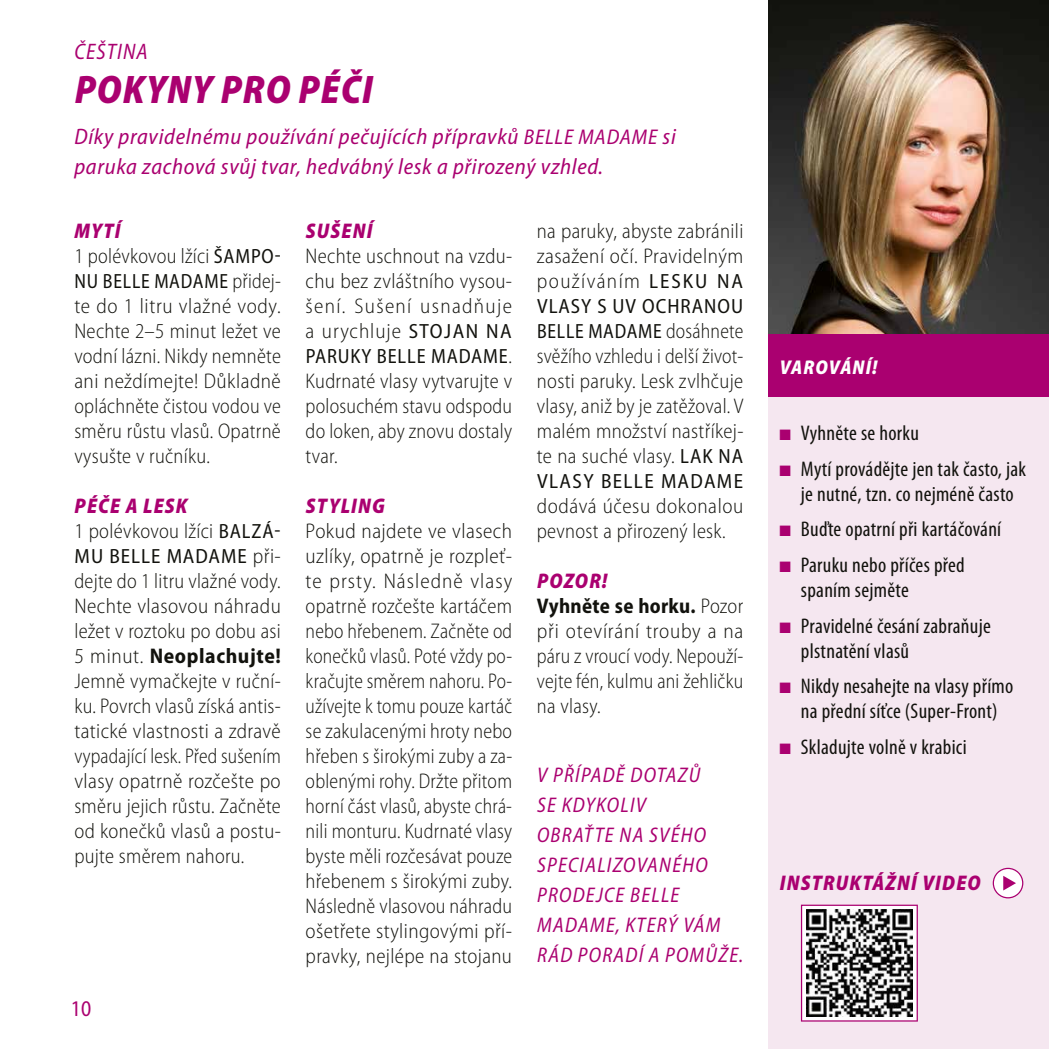
<style>
.page{position:relative;width:1049px;height:1049px;background:#fff}
.page>*{position:absolute;margin:0;border:0;box-sizing:border-box;transform-origin:0 0}
.t1{font:italic 900 semi-condensed 40px "Myriad Pro";letter-spacing:.03em;color:#aa0070;scale:.95 1}
.t2{font:italic semi-condensed 22.5px/30px "Myriad Pro";letter-spacing:.03em;color:#aa0070}
.t3{font:italic semi-condensed 22.5px "Myriad Pro";letter-spacing:.05em;color:#aa0070;scale:.95 1}
.t4{font:semi-condensed 22.5px "Myriad Pro";color:#aa0070;scale:.95 1}
.t5{font:300 semi-condensed 21.25px/25px "Myriad Pro";letter-spacing:.015em;color:#12120d;text-align:justify}
.t6{font:300 semi-condensed 21.25px/25px "Myriad Pro";letter-spacing:.015em;color:#12120d;scale:.95 1}
.t7{font:condensed 21.25px/25px "Myriad Pro";letter-spacing:.015em;color:#12120d;text-align:center}
.t8{font:300 semi-condensed 21.25px/25px "Myriad Pro";letter-spacing:.015em;color:#12120d;text-align:justify;scale:.96 1}
.t9{font:300 semi-condensed 21.25px/25px "Myriad Pro";letter-spacing:.015em;color:#12120d;text-align:justify;scale:.93 1}
.t10{font:italic semi-condensed 21.25px/30px "Myriad Pro";letter-spacing:.065em;color:#aa0070;scale:.96 1}
.t11{font:italic 900 semi-condensed 21.25px "Myriad Pro";letter-spacing:.06em;color:#aa0070;scale:.95 1}
.t12{font:semi-condensed 20.5px/25px "Myriad Pro";letter-spacing:.045em;color:#12120d}
.t13{font:semi-condensed 20.5px "Myriad Pro";letter-spacing:.045em;color:#12120d;scale:.93 1}
.t14{font:semi-condensed 20.5px "Myriad Pro";letter-spacing:.065em;color:#12120d}
.t15{font:italic 900 semi-condensed 20px "Myriad Pro";letter-spacing:.06em;color:#fff;scale:.95 1}
.s1{font-size:21.5px}
.s2{font-weight:900;font-style:italic;color:#aa0070}
.s3{font-weight:400;font-size:20.5px}
.s4{font-weight:300;font-size:21.25px}
.s5{font-weight:700}
.s6{color:#aa0070}
</style>
<div class="page">
<div style="left:768px;top:0;width:281px;height:1049px;background:#f5e7f0"></div>
<div style="left:768px;top:333px;width:281px;height:64px;background:#aa0070"></div>
<svg style="left:993px;top:868px;width:30px;height:30px"></svg>
<svg style="left:801px;top:904px;width:117px;height:117px;background:#888186"></svg>
<img style="left:768px;top:0;width:281px;height:333px">
<p class="t3" style="left:75px;top:38px;width:78px">ČEŠTINA</p>
<h1 class="t1" style="left:75px;top:63px;width:315px">POKYNY PRO PÉČI</h1>
<p class="t2" style="left:74px;top:122px;width:603px">Díky pravidelnému používání pečujících přípravků <span class="s1">BELLE MADAME</span> si paruka zachová svůj tvar, hedvábný lesk a přirozený vzhled.</p>
<p class="t6" style="left:74px;top:218px;width:219px"><span class="s2">MYTÍ<br></span>1 polévkovou lžíci <span class="s3">ŠAMPO-</span></p>
<p class="t13" style="left:75px;top:268px;width:223px">NU BELLE MADAME <span class="s4">přidej-</span></p>
<p class="t5" style="left:74px;top:293px;width:208px">te do 1 litru vlažné vody.<br>Nechte 2–5 minut ležet ve vodní lázni. Nikdy nemněte ani neždímejte! Důkladně opláchněte čistou vodou ve směru růstu vlasů. Opatrně vysušte v ručníku.</p>
<p class="t5" style="left:74px;top:493px;width:208px"><span class="s2">PÉČE A LESK<br></span>1 polévkovou lžíci <span class="s3">BALZÁ-</span></p>
<p class="t12" style="left:75px;top:543px;width:208px">MU BELLE MADAME <span class="s4">při-</span></p>
<p class="t6" style="left:74px;top:568px;width:219px;text-align:justify">dejte do 1 litru vlažné vody.<br>Nechte vlasovou náhradu ležet v roztoku po dobu asi 5 minut. <span class="s5">Neoplachujte!<br></span>Jemně vymačkejte v ruční&shy;ku. Povrch vlasů získá antis&shy;tatické vlastnosti a zdravě vypadající lesk. Před sušením vlasy opatrně rozčešte po směru jejich růstu. Začněte od konečků vlasů a postu&shy;pujte směrem nahoru.</p>
<p class="t4" style="left:71px;top:995px;width:23px">10</p>
<p class="t11" style="left:306px;top:217px;width:72px">SUŠENÍ</p>
<p class="t5" style="left:306px;top:243px;width:208px">Nechte uschnout na vzdu&shy;chu bez zvláštního vysou&shy;šení. Sušení usnadňuje a urychluje <span class="s3">STOJAN NA</span></p>
<p class="t12" style="left:306px;top:343px;width:208px">PARUKY BELLE MADAME<span class="s4">.</span></p>
<p class="t8" style="left:306px;top:368px;width:217px">Kudrnaté vlasy vytvarujte v polosuchém stavu odspodu do loken, aby znovu dostaly tvar.</p>
<p class="t11" style="left:306px;top:492px;width:85px">STYLING</p>
<p class="t5" style="left:306px;top:518px;width:208px">Pokud najdete ve vlasech uzlíky, opatrně je rozpleť&shy;te prsty. Následně vlasy opatrně rozčešte kartáčem nebo hřebenem. Začněte od konečků vlasů. Poté vždy po&shy;kračujte směrem nahoru. Po&shy;užívejte k tomu pouze kartáč se zakulacenými hroty nebo hřeben s širokými zuby a za&shy;oblenými rohy. Držte přitom horní část vlasů, abyste chrá&shy;nili monturu. Kudrnaté vlasy byste měli rozčesávat pouze hřebenem s širokými zuby.<br>Následně vlasovou náhradu ošetřete stylingovými pří&shy;pravky, nejlépe na stojanu</p>
<p class="t5" style="left:537px;top:218px;width:208px">na paruky, abyste zabránili zasažení očí. Pravidelným používáním <span class="s3">LESKU NA</span></p>
<p class="t12" style="left:537px;top:293px;width:208px">VLASY S UV OCHRANOU<br>BELLE MADAME <span class="s4">dosáhnete</span></p>
<p class="t9" style="left:537px;top:343px;width:224px">svěžího vzhledu i delší život&shy;nosti paruky. Lesk zvlhčuje vlasy, aniž by je zatěžoval. V malém množství nastříkej&shy;te na suché vlasy. <span class="s3">LAK NA</span></p>
<p class="t14" style="left:537px;top:468px;width:207px">VLASY BELLE MADAME</p>
<p class="t5" style="left:537px;top:493px;width:208px">dodává účesu dokonalou pevnost a přirozený lesk.</p>
<p class="t8" style="left:537px;top:568px;width:217px;text-align:left"><span class="s2">POZOR!<br></span><span class="s5">Vyhněte se horku.</span> Pozor při otevírání trouby a na páru z vroucí vody. Nepouží&shy;vejte fén, kulmu ani žehličku na vlasy.</p>
<p class="t10" style="left:537px;top:760px;width:216px">V PŘÍPADĚ DOTAZŮ<br>SE KDYKOLIV<br>OBRAŤTE NA SVÉHO<br>SPECIALIZOVANÉHO<br>PRODEJCE BELLE<br>MADAME, KTERÝ VÁM<br>RÁD PORADÍ A POMŮŽE.</p>
<p class="t15" style="left:780px;top:354px;width:104px">VAROVÁNÍ!</p>
<p class="t7" style="left:780px;top:420px;width:141px"><span class="s6">■</span> Vyhněte se horku</p>
<p class="t7" style="left:780px;top:456px;width:248px"><span class="s6">■</span> Mytí provádějte jen tak často, jak je nutné, tzn. co nejméně často</p>
<p class="t7" style="left:780px;top:517px;width:223px"><span class="s6">■</span> Buďte opatrní při kartáčování</p>
<p class="t7" style="left:801px;top:552px;width:165px;text-align:left;text-indent:-21px"><span class="s6">■</span> Paruku nebo příčes před spaním sejměte</p>
<p class="t7" style="left:801px;top:613px;width:191px;text-align:left;text-indent:-21px"><span class="s6">■</span> Pravidelné česání zabraňuje plstnatění vlasů</p>
<p class="t7" style="left:780px;top:673px;width:235px"><span class="s6">■</span> Nikdy nesahejte na vlasy přímo na přední síťce (Super-Front)</p>
<p class="t7" style="left:780px;top:734px;width:188px"><span class="s6">■</span> Skladujte volně v krabici</p>
<p class="t11" style="left:780px;top:868px;width:213px">INSTRUKTÁŽNÍ VIDEO</p>
</div>
